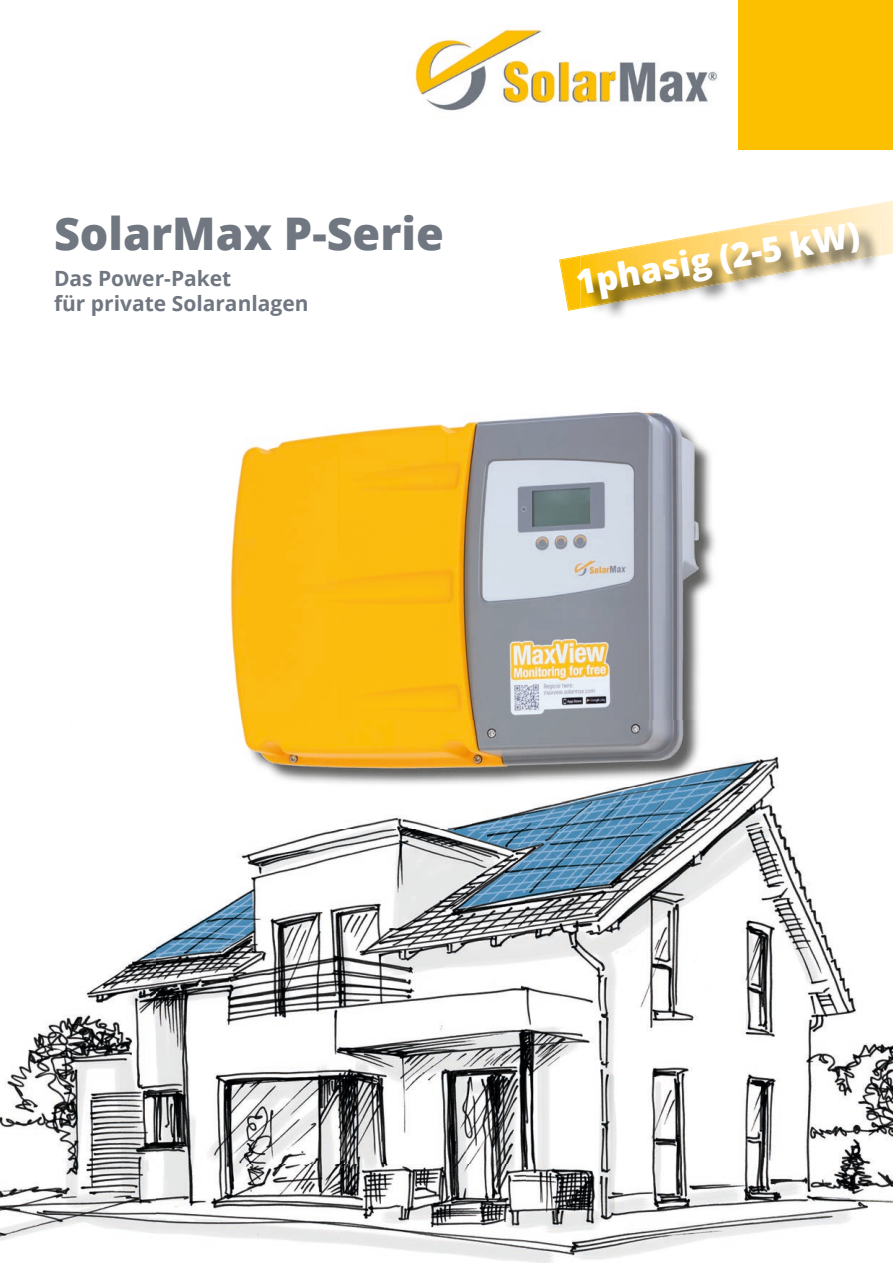
<style>
.page{position:relative;width:893px;height:1263px;background:#fff}
.page>*{position:absolute;margin:0;border:0;box-sizing:border-box;transform-origin:0 0}
.t1{font:800 45px "Open Sans";color:#707781}
.t2{font:800 34.2px "Open Sans";color:#fff}
.t3{font:700 21px/25.2px "Open Sans";color:#707781}
</style>
<div class="page">
<img style="left:0;top:946px;width:157px;height:295px">
<img style="left:736px;top:828px;width:157px;height:407px">
<img style="left:157px;top:828px;width:579px;height:435px">
<div style="left:738px;top:0;width:155px;height:150px;background:#fcc000"></div>
<img style="left:415px;top:28px;width:303px;height:83px">
<img style="left:591px;top:412px;width:71px;height:2px">
<img style="left:230px;top:535px;width:3px;height:118px">
<img style="left:680px;top:756px;width:102px;height:72px">
<img style="left:346px;top:787px;width:334px;height:41px">
<img style="left:233px;top:414px;width:485px;height:373px">
<svg style="left:559px;top:201px;width:334px;height:110px"></svg>
<img style="left:580px;top:309px;width:301px;height:7px">
<img style="left:580px;top:225px;width:301px;height:84px">
<h1 class="t1" style="left:54px;top:199px;width:391px">SolarMax P-Serie</h1>
<p class="t3" style="left:54px;top:265px;width:256px">Das Power-Paket<br>für private Solaranlagen</p>
<h2 class="t2" style="left:572px;top:257px;width:289px;rotate:-10deg">1phasig (2-5 kW)</h2>
</div>
